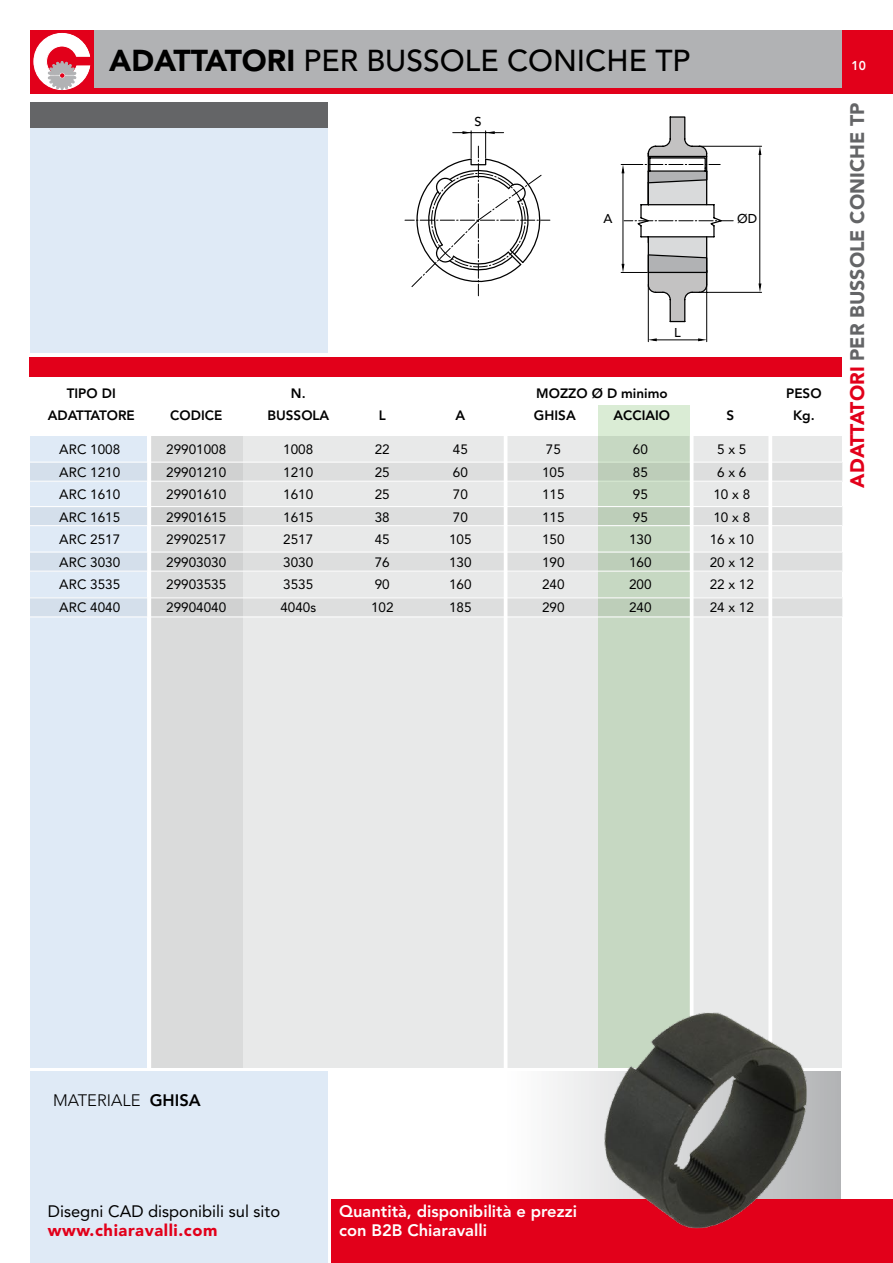
<style>
.page{position:relative;width:893px;height:1263px;background:#fff}
.page>*{position:absolute;margin:0;border:0;box-sizing:border-box;transform-origin:0 0}
.t1{font:500 30px "Avenir LT Std";color:#000}
.t2{font:900 19.5px "Avenir LT Std";color:#646567}
.t3{font:800 16.5px/18.8px "Avenir LT Std";color:#fff}
.t4{font:16.5px "Avenir LT Std";color:#000}
.t5{font:900 16.5px "Avenir LT Std";letter-spacing:.035em;color:#e2001a}
.t6{font:300 16.5px "Avenir LT Std";color:#000}
.t7{font:13.5px "Avenir LT Std";color:#000}
.t8{font:800 13.5px "Avenir LT Std";color:#000}
.t9{font:500 12.75px "Avenir LT Std";color:#000}
.t10{font:800 12.75px "Avenir LT Std";color:#fff;scale:.95 1}
.s1{font-weight:900}
.s2{color:#e2001a}
.s3{font-weight:800}
</style>
<div class="page">
<div style="left:30px;top:1071px;width:298px;height:192px;background:#dfeaf6"></div>
<svg style="left:553px;top:1071px;width:288px;height:128px"></svg>
<div style="left:30px;top:104px;width:298px;height:248px;background:#dfeaf6"></div>
<div style="left:30px;top:102px;width:298px;height:26px;background:#646567"></div>
<div style="left:332px;top:1199px;width:561px;height:64px;background:#e2001a"></div>
<div style="left:30px;top:30px;width:820px;height:64px;background:#b1b2b4"></div>
<div style="left:30px;top:30px;width:64px;height:64px;background:#e2001a"></div>
<svg style="left:33px;top:33px;width:58px;height:57px"></svg>
<div style="left:93px;top:88px;width:800px;height:6px;background:#e2001a"></div>
<div style="left:842px;top:30px;width:51px;height:64px;background:#e2001a"></div>
<div style="left:151px;top:436px;width:691px;height:631px;background:#e8e9e9"></div>
<div style="left:30px;top:436px;width:117px;height:631px;background:#dfeaf6"></div>
<div style="left:30px;top:357px;width:812px;height:20px;background:#e2001a"></div>
<div style="left:151px;top:436px;width:92px;height:631px;background:#dadbdb"></div>
<svg style="left:30px;top:463px;width:812px;height:18px;fill:#dddede"></svg>
<hr style="left:30px;top:462px;width:812px;height:1px;background:#fff">
<hr style="left:30px;top:481px;width:812px;height:1px;background:#fff">
<div style="left:599px;top:405px;width:91px;height:662px;background:#c6d8c2"></div>
<svg style="left:30px;top:507px;width:812px;height:18px;fill:#dddede"></svg>
<hr style="left:30px;top:506px;width:812px;height:1px;background:#fff">
<hr style="left:30px;top:525px;width:812px;height:1px;background:#fff">
<svg style="left:30px;top:553px;width:812px;height:18px;fill:#dddede"></svg>
<hr style="left:30px;top:551px;width:812px;height:2px;background:#fff">
<hr style="left:30px;top:571px;width:812px;height:1px;background:#fff">
<svg style="left:30px;top:598px;width:812px;height:18px;fill:#dddede"></svg>
<hr style="left:30px;top:597px;width:812px;height:1px;background:#fff">
<hr style="left:30px;top:616px;width:812px;height:1px;background:#fff">
<hr style="left:768px;top:436px;width:4px;height:632px;background:#fff">
<hr style="left:504px;top:436px;width:3px;height:632px;background:#fff">
<hr style="left:690px;top:436px;width:3px;height:632px;background:#fff">
<hr style="left:147px;top:436px;width:4px;height:632px;background:#fff">
<img style="left:602px;top:1010px;width:209px;height:219px">
<hr style="left:700px;top:292px;width:62px;height:1px;background:#000">
<hr style="left:700px;top:146px;width:62px;height:1px;background:#000">
<hr style="left:759px;top:151px;width:1px;height:136px;background:#000">
<hr style="left:648px;top:286px;width:1px;height:56px;background:#000">
<hr style="left:706px;top:286px;width:1px;height:56px;background:#000">
<hr style="left:653px;top:340px;width:49px;height:1px;background:#000">
<svg style="left:648px;top:338px;width:9px;height:3px"></svg>
<svg style="left:698px;top:338px;width:9px;height:3px"></svg>
<svg style="left:621px;top:116px;width:112px;height:207px"></svg>
<svg style="left:758px;top:146px;width:3px;height:9px"></svg>
<svg style="left:758px;top:283px;width:3px;height:9px"></svg>
<svg style="left:405px;top:131px;width:145px;height:165px"></svg>
<h1 class="t1" style="left:109px;top:43px;width:583px"><span class="s1">ADATTATORI</span> PER BUSSOLE CONICHE TP</h1>
<p class="t9" style="left:475px;top:114px;width:9px">S</p>
<p class="t9" style="left:604px;top:211px;width:10px">A</p>
<p class="t9" style="left:674px;top:325px;width:8px">L</p>
<p class="t9" style="left:737px;top:211px;width:22px">ØD</p>
<p class="t8" style="left:67px;top:385px;width:50px">TIPO DI</p>
<p class="t8" style="left:291px;top:385px;width:16px">N.</p>
<p class="t8" style="left:536px;top:385px;width:133px">MOZZO Ø D minimo</p>
<p class="t8" style="left:786px;top:385px;width:37px">PESO</p>
<p class="t8" style="left:48px;top:408px;width:89px">ADATTATORE</p>
<p class="t8" style="left:170px;top:408px;width:53px">CODICE</p>
<p class="t8" style="left:267px;top:408px;width:63px">BUSSOLA</p>
<p class="t8" style="left:379px;top:408px;width:9px">L</p>
<p class="t8" style="left:455px;top:408px;width:11px">A</p>
<p class="t8" style="left:534px;top:408px;width:43px">GHISA</p>
<p class="t8" style="left:613px;top:408px;width:58px">ACCIAIO</p>
<p class="t8" style="left:726px;top:408px;width:9px">S</p>
<p class="t8" style="left:793px;top:408px;width:23px">Kg.</p>
<p class="t7" style="left:59px;top:442px;width:63px">ARC 1008</p>
<p class="t7" style="left:166px;top:442px;width:62px">29901008</p>
<p class="t7" style="left:283px;top:442px;width:32px">1008</p>
<p class="t7" style="left:375px;top:442px;width:17px">22</p>
<p class="t7" style="left:453px;top:442px;width:17px">45</p>
<p class="t7" style="left:546px;top:442px;width:17px">75</p>
<p class="t7" style="left:633px;top:442px;width:17px">60</p>
<p class="t7" style="left:717px;top:442px;width:31px">5 x 5</p>
<p class="t7" style="left:59px;top:464px;width:63px">ARC 1210</p>
<p class="t7" style="left:166px;top:464px;width:62px">29901210</p>
<p class="t7" style="left:283px;top:464px;width:32px">1210</p>
<p class="t7" style="left:375px;top:464px;width:17px">25</p>
<p class="t7" style="left:453px;top:464px;width:17px">60</p>
<p class="t7" style="left:542px;top:464px;width:24px">105</p>
<p class="t7" style="left:633px;top:464px;width:17px">85</p>
<p class="t7" style="left:717px;top:464px;width:31px">6 x 6</p>
<p class="t7" style="left:59px;top:487px;width:63px">ARC 1610</p>
<p class="t7" style="left:166px;top:487px;width:62px">29901610</p>
<p class="t7" style="left:283px;top:487px;width:32px">1610</p>
<p class="t7" style="left:375px;top:487px;width:17px">25</p>
<p class="t7" style="left:453px;top:487px;width:17px">70</p>
<p class="t7" style="left:542px;top:487px;width:24px">115</p>
<p class="t7" style="left:633px;top:487px;width:17px">95</p>
<p class="t7" style="left:713px;top:487px;width:38px">10 x 8</p>
<p class="t7" style="left:59px;top:509px;width:63px">ARC 1615</p>
<p class="t7" style="left:166px;top:509px;width:62px">29901615</p>
<p class="t7" style="left:283px;top:509px;width:32px">1615</p>
<p class="t7" style="left:375px;top:509px;width:17px">38</p>
<p class="t7" style="left:453px;top:509px;width:17px">70</p>
<p class="t7" style="left:542px;top:509px;width:24px">115</p>
<p class="t7" style="left:633px;top:509px;width:17px">95</p>
<p class="t7" style="left:713px;top:509px;width:38px">10 x 8</p>
<p class="t7" style="left:59px;top:532px;width:63px">ARC 2517</p>
<p class="t7" style="left:166px;top:532px;width:62px">29902517</p>
<p class="t7" style="left:283px;top:532px;width:32px">2517</p>
<p class="t7" style="left:375px;top:532px;width:17px">45</p>
<p class="t7" style="left:449px;top:532px;width:24px">105</p>
<p class="t7" style="left:542px;top:532px;width:24px">150</p>
<p class="t7" style="left:629px;top:532px;width:24px">130</p>
<p class="t7" style="left:710px;top:532px;width:46px">16 x 10</p>
<p class="t7" style="left:59px;top:554px;width:63px">ARC 3030</p>
<p class="t7" style="left:166px;top:554px;width:62px">29903030</p>
<p class="t7" style="left:283px;top:554px;width:32px">3030</p>
<p class="t7" style="left:375px;top:554px;width:17px">76</p>
<p class="t7" style="left:449px;top:554px;width:24px">130</p>
<p class="t7" style="left:542px;top:554px;width:24px">190</p>
<p class="t7" style="left:629px;top:554px;width:24px">160</p>
<p class="t7" style="left:710px;top:554px;width:46px">20 x 12</p>
<p class="t7" style="left:59px;top:577px;width:63px">ARC 3535</p>
<p class="t7" style="left:166px;top:577px;width:62px">29903535</p>
<p class="t7" style="left:283px;top:577px;width:32px">3535</p>
<p class="t7" style="left:375px;top:577px;width:17px">90</p>
<p class="t7" style="left:449px;top:577px;width:24px">160</p>
<p class="t7" style="left:542px;top:577px;width:24px">240</p>
<p class="t7" style="left:629px;top:577px;width:24px">200</p>
<p class="t7" style="left:710px;top:577px;width:46px">22 x 12</p>
<p class="t7" style="left:59px;top:599px;width:63px">ARC 4040</p>
<p class="t7" style="left:166px;top:599px;width:62px">29904040</p>
<p class="t7" style="left:280px;top:599px;width:37px">4040s</p>
<p class="t7" style="left:371px;top:599px;width:24px">102</p>
<p class="t7" style="left:449px;top:599px;width:24px">185</p>
<p class="t7" style="left:542px;top:599px;width:24px">290</p>
<p class="t7" style="left:629px;top:599px;width:24px">240</p>
<p class="t7" style="left:710px;top:599px;width:46px">24 x 12</p>
<p class="t10" style="left:852px;top:58px;width:17px">10</p>
<h2 class="t2" style="left:845px;top:488px;width:386px;rotate:-90deg"><span class="s2">ADATTATORI</span> PER BUSSOLE CONICHE TP</h2>
<p class="t6" style="left:53px;top:1091px;width:149px">MATERIALE <span class="s3">GHISA</span></p>
<p class="t4" style="left:48px;top:1202px;width:234px">Disegni CAD disponibili sul sito</p>
<p class="t5" style="left:48px;top:1220px;width:171px">www.chiaravalli.com</p>
<p class="t3" style="left:339px;top:1202px;width:239px">Quantità, disponibilità e prezzi con B2B Chiaravalli</p>
</div>
